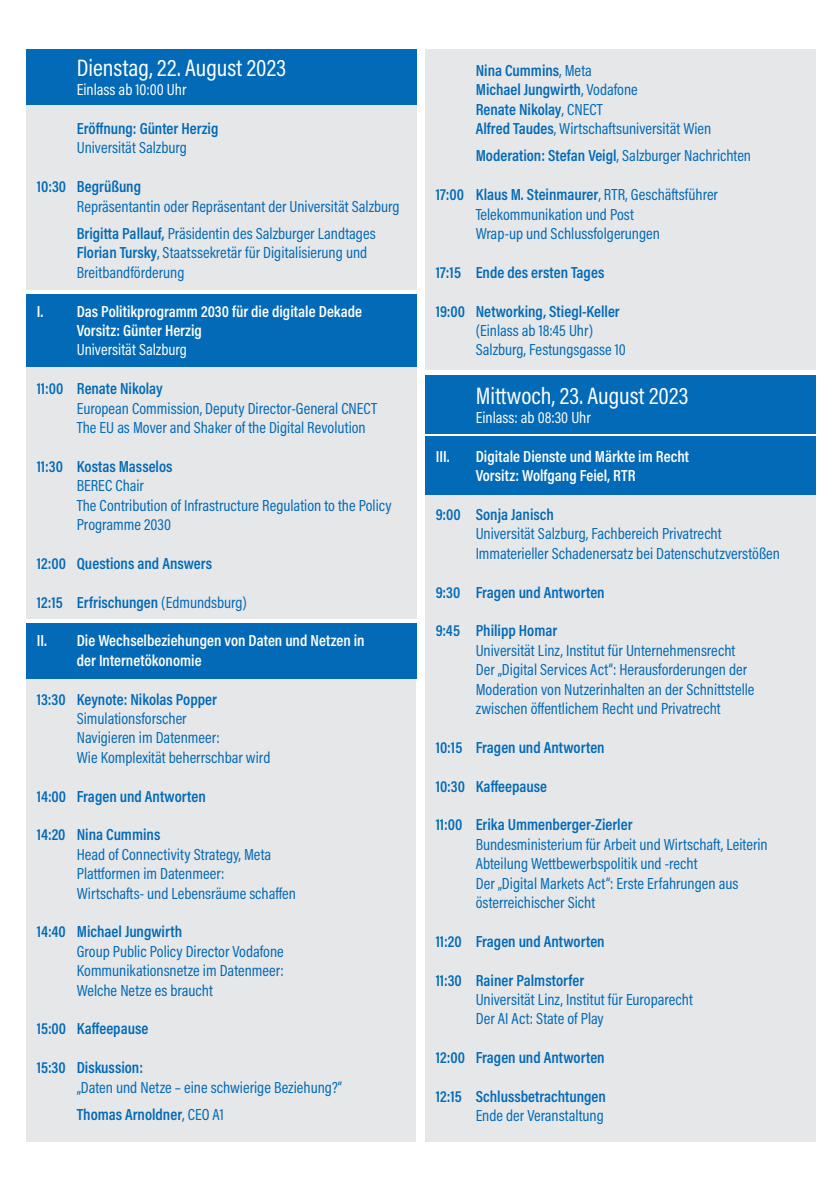
<style>
.page{position:relative;width:840px;height:1191px;background:#fff}
.page>*{position:absolute;margin:0;border:0;box-sizing:border-box;transform-origin:0 0}
.Fliesstext{font:24px "Acumin Pro Cond";color:#fff}
.Fliesstext-2{font:16.2px/19.4px "Acumin Pro Cond";color:#026ab6}
.Fliesstext-3{font:600 16.2px "Acumin Pro Cond";color:#026ab6}
.Fliesstext-4{font:600 16.2px "Acumin Pro Cond";color:#fff}
.Fliesstext-5{font:16.2px "Acumin Pro Cond";color:#fff}
.s1{font-weight:600}
.s2{font-weight:400}
</style>
<div class="page">
<div style="left:424px;top:495px;width:391px;height:646px;background:#e6e7e9"></div>
<div style="left:26px;top:364px;width:390px;height:254px;background:#e6e7e9"></div>
<div style="left:26px;top:295px;width:390px;height:72px;background:#026ab6"></div>
<div style="left:26px;top:623px;width:390px;height:56px;background:#026ab6"></div>
<div style="left:26px;top:50px;width:390px;height:58px;background:#026ab6"></div>
<div style="left:424px;top:375px;width:391px;height:58px;background:#026ab6"></div>
<div style="left:424px;top:436px;width:391px;height:59px;background:#026ab6"></div>
<div style="left:26px;top:105px;width:390px;height:184px;background:#e6e7e9"></div>
<div style="left:424px;top:50px;width:391px;height:320px;background:#e6e7e9"></div>
<div style="left:26px;top:679px;width:389px;height:462px;background:#e6e7e9"></div>
<p class="Fliesstext" style="left:77px;top:52px;width:210px">Dienstag, 22. August 2023</p>
<p class="Fliesstext-5" style="left:77px;top:79px;width:111px">Einlass ab 10:00 Uhr</p>
<p class="Fliesstext-3" style="left:77px;top:118px;width:143px">Eröffnung: Günter Herzig</p>
<p class="Fliesstext-2" style="left:77px;top:138px;width:111px">Universität Salzburg</p>
<p class="Fliesstext-3" style="left:37px;top:176px;width:106px">10:30 Begrüßung</p>
<p class="Fliesstext-2" style="left:77px;top:196px;width:324px">Repräsentantin oder Repräsentant der Universität Salzburg</p>
<p class="Fliesstext-2" style="left:77px;top:223px;width:300px"><span class="s1">Brigitta Pallauf,</span> Präsidentin des Salzburger Landtages</p>
<p class="Fliesstext-2" style="left:77px;top:243px;width:292px"><span class="s1">Florian Tursky</span>, Staatssekretär für Digitalisierung und<br>Breitbandförderung</p>
<p class="Fliesstext-4" style="left:37px;top:300px;width:326px">I. Das Politikprogramm 2030 für die digitale Dekade</p>
<p class="Fliesstext-4" style="left:77px;top:320px;width:127px">Vorsitz: Günter Herzig</p>
<p class="Fliesstext-5" style="left:77px;top:339px;width:111px">Universität Salzburg</p>
<p class="Fliesstext-3" style="left:37px;top:378px;width:127px">11:00 Renate Nikolay</p>
<p class="Fliesstext-2" style="left:77px;top:398px;width:302px">European Commission, Deputy Director-General CNECT</p>
<p class="Fliesstext-2" style="left:77px;top:417px;width:290px">The EU as Mover and Shaker of the Digital Revolution</p>
<p class="Fliesstext-3" style="left:37px;top:455px;width:137px">11:30 Kostas Masselos</p>
<p class="Fliesstext-2" style="left:77px;top:475px;width:69px">BEREC Chair</p>
<p class="Fliesstext-2" style="left:77px;top:495px;width:316px">The Contribution of Infrastructure Regulation to the Policy<br>Programme 2030</p>
<p class="Fliesstext-3" style="left:37px;top:552px;width:177px">12:00 Questions and Answers</p>
<p class="Fliesstext-3" style="left:37px;top:591px;width:212px">12:15 Erfrischungen <span class="s2">(Edmundsburg)</span></p>
<p class="Fliesstext-4" style="left:37px;top:630px;width:329px">II. Die Wechselbeziehungen von Daten und Netzen in</p>
<p class="Fliesstext-4" style="left:77px;top:649px;width:126px">der Internetökonomie</p>
<p class="Fliesstext-3" style="left:37px;top:688px;width:182px">13:30 Keynote: Nikolas Popper</p>
<p class="Fliesstext-2" style="left:77px;top:708px;width:111px">Simulationsforscher</p>
<p class="Fliesstext-2" style="left:77px;top:727px;width:144px">Navigieren im Datenmeer:</p>
<p class="Fliesstext-2" style="left:77px;top:747px;width:195px">Wie Komplexität beherrschbar wird</p>
<p class="Fliesstext-3" style="left:37px;top:785px;width:170px">14:00 Fragen und Antworten</p>
<p class="Fliesstext-3" style="left:37px;top:824px;width:125px">14:20 Nina Cummins</p>
<p class="Fliesstext-2" style="left:77px;top:844px;width:196px">Head of Connectivity Strategy, Meta</p>
<p class="Fliesstext-2" style="left:77px;top:863px;width:149px">Plattformen im Datenmeer:</p>
<p class="Fliesstext-2" style="left:77px;top:883px;width:220px">Wirtschafts- und Lebensräume schaffen</p>
<p class="Fliesstext-3" style="left:37px;top:921px;width:147px">14:40 Michael Jungwirth</p>
<p class="Fliesstext-2" style="left:77px;top:941px;width:208px">Group Public Policy Director Vodafone</p>
<p class="Fliesstext-2" style="left:77px;top:960px;width:208px">Kommunikationsnetze im Datenmeer:</p>
<p class="Fliesstext-2" style="left:77px;top:980px;width:137px">Welche Netze es braucht</p>
<p class="Fliesstext-3" style="left:37px;top:1018px;width:113px">15:00 Kaffeepause</p>
<p class="Fliesstext-3" style="left:37px;top:1056px;width:108px">15:30 Diskussion:</p>
<p class="Fliesstext-2" style="left:77px;top:1076px;width:267px">„Daten und Netze – eine schwierige Beziehung?“</p>
<p class="Fliesstext-3" style="left:77px;top:1103px;width:148px">Thomas Arnoldner<span class="s2">, CEO A1</span></p>
<p class="Fliesstext-3" style="left:475px;top:60px;width:118px">Nina Cummins<span class="s2">, Meta</span></p>
<p class="Fliesstext-3" style="left:475px;top:79px;width:163px">Michael Jungwirth<span class="s2">, Vodafone</span></p>
<p class="Fliesstext-3" style="left:475px;top:98px;width:129px">Renate Nikolay<span class="s2">, CNECT</span></p>
<p class="Fliesstext-2" style="left:475px;top:118px;width:237px"><span class="s1">Alfred Taudes</span>, Wirtschaftsuniversität Wien</p>
<p class="Fliesstext-3" style="left:475px;top:145px;width:277px">Moderation: Stefan Veigl<span class="s2">, Salzburger Nachrichten</span></p>
<p class="Fliesstext-2" style="left:475px;top:185px;width:244px;text-indent:-40px"><span class="s1">17:00 Klaus M. Steinmaurer</span>, RTR, Geschäftsführer<br>Telekommunikation und Post</p>
<p class="Fliesstext-2" style="left:475px;top:223px;width:186px">Wrap-up und Schlussfolgerungen</p>
<p class="Fliesstext-3" style="left:435px;top:261px;width:170px">17:15 Ende des ersten Tages</p>
<p class="Fliesstext-3" style="left:435px;top:300px;width:185px">19:00 Networking, Stiegl-Keller</p>
<p class="Fliesstext-2" style="left:475px;top:320px;width:119px">(Einlass ab 18:45 Uhr)</p>
<p class="Fliesstext-2" style="left:475px;top:340px;width:151px">Salzburg, Festungsgasse 10</p>
<p class="Fliesstext" style="left:475px;top:380px;width:214px">Mittwoch, 23. August 2023</p>
<p class="Fliesstext-5" style="left:475px;top:407px;width:117px">Einlass: ab 08:30 Uhr</p>
<p class="Fliesstext-4" style="left:435px;top:445px;width:15px">III.</p>
<p class="Fliesstext-4" style="left:475px;top:445px;width:215px">Digitale Dienste und Märkte im Recht</p>
<p class="Fliesstext-4" style="left:475px;top:465px;width:161px">Vorsitz: Wolfgang Feiel, RTR</p>
<p class="Fliesstext-3" style="left:435px;top:504px;width:120px">9:00 Sonja Janisch</p>
<p class="Fliesstext-2" style="left:475px;top:524px;width:247px">Universität Salzburg, Fachbereich Privatrecht</p>
<p class="Fliesstext-2" style="left:475px;top:543px;width:305px">Immaterieller Schadenersatz bei Datenschutzverstößen</p>
<p class="Fliesstext-3" style="left:435px;top:581px;width:170px">9:30 Fragen und Antworten</p>
<p class="Fliesstext-3" style="left:435px;top:620px;width:123px">9:45 Philipp Homar</p>
<p class="Fliesstext-2" style="left:475px;top:640px;width:261px">Universität Linz, Institut für Unternehmensrecht</p>
<p class="Fliesstext-2" style="left:475px;top:659px;width:280px">Der „Digital Services Act“: Herausforderungen der<br>Moderation von Nutzerinhalten an der Schnittstelle zwischen öffentlichem Recht und Privatrecht</p>
<p class="Fliesstext-3" style="left:435px;top:736px;width:170px">10:15 Fragen und Antworten</p>
<p class="Fliesstext-3" style="left:435px;top:775px;width:113px">10:30 Kaffeepause</p>
<p class="Fliesstext-3" style="left:435px;top:814px;width:198px">11:00 Erika Ummenberger-Zierler</p>
<p class="Fliesstext-2" style="left:475px;top:834px;width:293px">Bundesministerium für Arbeit und Wirtschaft, Leiterin<br>Abteilung Wettbewerbspolitik und -recht</p>
<p class="Fliesstext-2" style="left:475px;top:873px;width:264px">Der „Digital Markets Act“: Erste Erfahrungen aus österreichischer Sicht</p>
<p class="Fliesstext-3" style="left:435px;top:930px;width:170px">11:20 Fragen und Antworten</p>
<p class="Fliesstext-3" style="left:435px;top:969px;width:150px">11:30 Rainer Palmstorfer</p>
<p class="Fliesstext-2" style="left:475px;top:989px;width:218px">Universität Linz, Institut für Europarecht</p>
<p class="Fliesstext-2" style="left:475px;top:1008px;width:129px">Der AI Act: State of Play</p>
<p class="Fliesstext-3" style="left:435px;top:1047px;width:170px">12:00 Fragen und Antworten</p>
<p class="Fliesstext-3" style="left:435px;top:1085px;width:172px">12:15 Schlussbetrachtungen</p>
<p class="Fliesstext-2" style="left:475px;top:1105px;width:129px">Ende der Veranstaltung</p>
</div>
